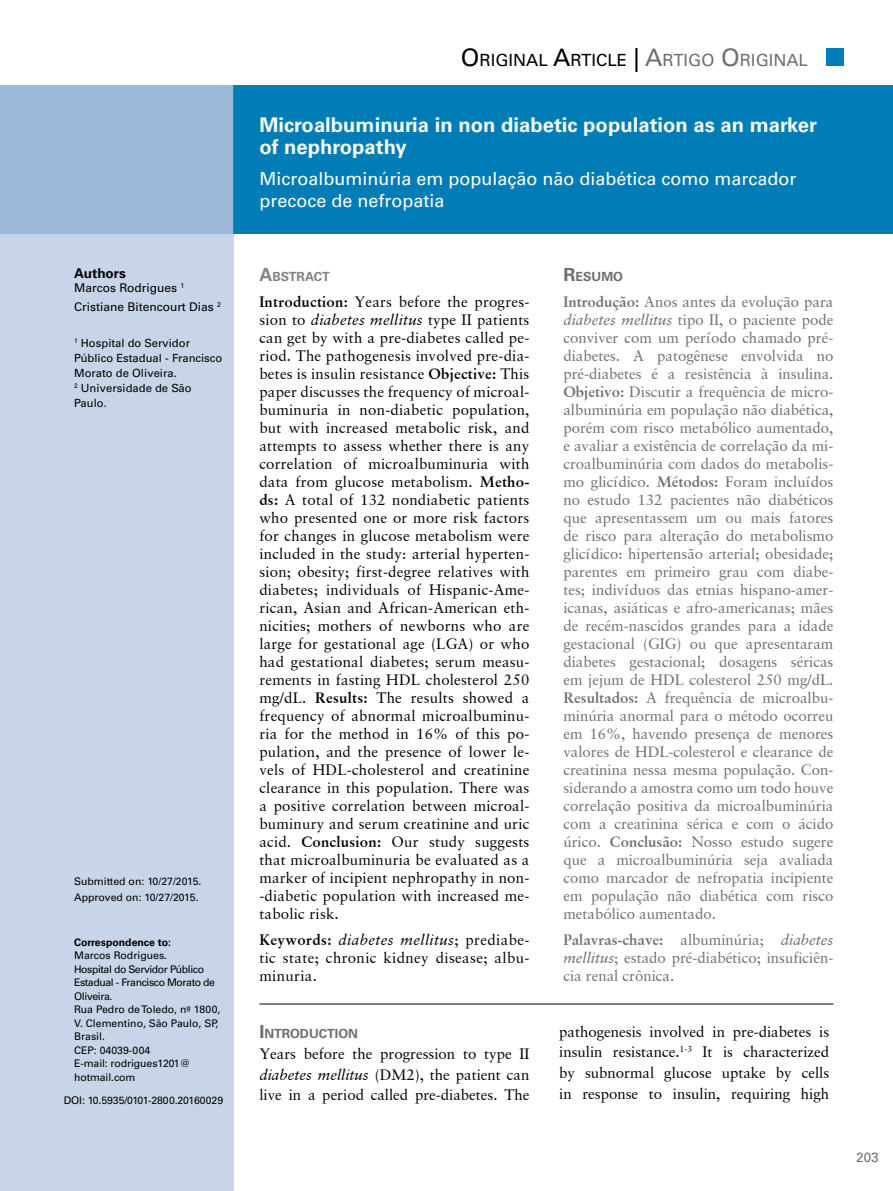
<style>
.page{position:relative;width:893px;height:1191px;background:#fff}
.page>*{position:absolute;margin:0;border:0;box-sizing:border-box;transform-origin:0 0}
.t1{font:700 20.25px/22.5px "Univers LT Std";color:#f7fcfb}
.t2{font:18px/21.6px "Univers LT Std";color:#fff}
.t3{font:16.8px "Univers LT Std";color:#000}
.t4{font:15px/18px "Garamond Retrospective S Si";color:#000;text-align:justify}
.t5{font:15px/18px "Garamond Retrospective S Si";color:#6d6e71;text-align:justify}
.t6{font:13.5px "Univers 65 Bold";color:#000}
.t7{font:13.5px "Univers LT Std";color:#6d6e71}
.t8{font:700 12.6px "Univers LT Std";color:#6d6e71}
.t9{font:700 12.6px "Univers LT Std";color:#808285}
.t10{font:12px/18.6px "Univers LT Std";color:#000}
.t11{font:11.25px/15px "Univers LT Std";color:#000}
.t12{font:10.5px/13.5px "Univers LT Std";letter-spacing:-.01em;color:#000}
.t13{font:700 10.5px "Univers LT Std";color:#000}
.s1{font-family:"Calibri"}
.s2{font-size:24px}
.s3{font-size:24px;color:#6d6e71}
.s4{color:#6d6e71}
.s5{font-size:18px}
.s6{font-weight:700}
.s7{font-style:italic}
</style>
<div class="page">
<div style="left:0;top:234px;width:234px;height:957px;background:#c8d5e8"></div>
<div style="left:234px;top:85px;width:659px;height:149px;background:#007cb7"></div>
<div style="left:0;top:85px;width:234px;height:149px;background:#9cb8d8"></div>
<div style="left:827px;top:48px;width:17px;height:17px;background:#007cb7"></div>
<hr style="left:259px;top:1003px;width:574px;height:1px;background:#000">
<p class="t6" style="left:74px;top:265px;width:53px">Authors</p>
<p class="t10" style="left:74px;top:279px;width:148px">Marcos Rodrigues <sup>1<br></sup>Cristiane Bitencourt Dias <sup>2</sup></p>
<p class="t11" style="left:74px;top:335px;width:150px"><sup>1</sup> Hospital do Servidor<br>Público Estadual - Francisco<br>Morato de Oliveira.<br><sup>2</sup> Universidade de São<br>Paulo.</p>
<p class="t12" style="left:74px;top:873px;width:129px;line-height:15.6px">Submitted on: 10/27/2015.<br>Approved on: 10/27/2015.</p>
<p class="t13" style="left:74px;top:935px;width:99px">Correspondence to:</p>
<p class="t12" style="left:74px;top:948px;width:148px">Marcos Rodrigues.<br>Hospital do Servidor Público<br>Estadual - Francisco Morato de<br>Oliveira.<br>Rua Pedro de Toledo, n<span class="s1">º</span> 1800,<br>V. Clementino, São Paulo, SP,<br>Brasil.<br>CEP: 04039-004<br>E-mail: rodrigues1201@ hotmail.com</p>
<p class="t12" style="left:64px;top:1093px;width:161px">DOI: 10.5935/0101-2800.20160029</p>
<p class="t3" style="left:461px;top:50px;width:349px"><span class="s2">O</span>RIGINAL <span class="s2">A</span>RTICLE <span class="s2">|</span> <span class="s3">A</span><span class="s4">RTIGO</span> <span class="s3">O</span><span class="s4">RIGINAL</span></p>
<h1 class="t1" style="left:259px;top:113px;width:559px">Microalbuminuria in non diabetic population as an marker of nephropathy</h1>
<p class="t2" style="left:259px;top:168px;width:539px">Microalbuminúria em população não diabética como marcador precoce de nefropatia</p>
<p class="t9" style="left:259px;top:269px;width:72px"><span class="s5">A</span>BSTRACT</p>
<p class="t4" style="left:259px;top:293px;width:272px"><span class="s6">Introduction:</span> Years before the progres&shy;sion to <span class="s7">diabetes mellitus</span> type II patients can get by with a pre-diabetes called pe&shy;riod. The pathogenesis involved pre-dia&shy;betes is insulin resistance <span class="s6">Objective:</span> This paper discusses the frequency of microal&shy;buminuria in non-diabetic population, but with increased metabolic risk, and attempts to assess whether there is any correlation of microalbuminuria with data from glucose metabolism. <span class="s6">Metho&shy;ds:</span> A total of 132 nondiabetic patients who presented one or more risk factors for changes in glucose metabolism were included in the study: arterial hyperten&shy;sion; obesity; first-degree relatives with diabetes; individuals of Hispanic-Ame&shy;rican, Asian and African-American eth&shy;nicities; mothers of newborns who are large for gestational age (LGA) or who had gestational diabetes; serum measu&shy;rements in fasting HDL cholesterol 250 mg/dL. <span class="s6">Results:</span> The results showed a frequency of abnormal microalbuminu&shy;ria for the method in 16% of this po&shy;pulation, and the presence of lower le&shy;vels of HDL-cholesterol and creatinine clearance in this population. There was a positive correlation between microal&shy;buminury and serum creatinine and uric acid. <span class="s6">Conclusion:</span> Our study suggests that microalbuminuria be evaluated as a marker of incipient nephropathy in non--diabetic population with increased me&shy;tabolic risk.</p>
<p class="t4" style="left:259px;top:930px;width:272px"><span class="s6">Keywords:</span> <span class="s7">diabetes mellitus</span>; prediabe&shy;tic state; chronic kidney disease; albu&shy;minuria.</p>
<p class="t8" style="left:259px;top:1026px;width:100px"><span class="s5">I</span>NTRODUCTION</p>
<p class="t4" style="left:259px;top:1043px;width:272px;line-height:20.7px">Years before the progression to type II <span class="s7">diabetes mellitus</span> (DM2), the patient can live in a period called pre-diabetes. The</p>
<p class="t8" style="left:563px;top:269px;width:61px"><span class="s5">R</span>ESUMO</p>
<p class="t5" style="left:563px;top:293px;width:272px"><span class="s6">Introdução:</span> Anos antes da evolução para <span class="s7">diabetes mellitus</span> tipo II, o paciente pode conviver com um período chamado pré&shy;diabetes. A patogênese envolvida no pré-diabetes é a resistência à insulina.<br><span class="s6">Objetivo:</span> Discutir a frequência de micro&shy;albuminúria em população não diabética, porém com risco metabólico aumentado, e avaliar a existência de correlação da mi&shy;croalbuminúria com dados do metabolis&shy;mo glicídico. <span class="s6">Métodos:</span> Foram incluídos no estudo 132 pacientes não diabéticos que apresentassem um ou mais fatores de risco para alteração do metabolismo glicídico: hipertensão arterial; obesidade; parentes em primeiro grau com diabe&shy;tes; indivíduos das etnias hispano-amer&shy;icanas, asiáticas e afro-americanas; mães de recém-nascidos grandes para a idade gestacional (GIG) ou que apresentaram diabetes gestacional; dosagens séricas em jejum de HDL colesterol 250 mg/dL.<br><span class="s6">Resultados:</span> A frequência de microalbu&shy;minúria anormal para o método ocorreu em 16%, havendo presença de menores valores de HDL-colesterol e clearance de creatinina nessa mesma população. Con&shy;siderando a amostra como um todo houve correlação positiva da microalbuminúria com a creatinina sérica e com o ácido úrico. <span class="s6">Conclusão:</span> Nosso estudo sugere que a microalbuminúria seja avaliada como marcador de nefropatia incipiente em população não diabética com risco metabólico aumentado.</p>
<p class="t5" style="left:563px;top:930px;width:272px"><span class="s6">Palavras-chave:</span> albuminúria; <span class="s7">diabetes mellitus</span>; estado pré-diabético; insuficiên&shy;cia renal crônica.</p>
<p class="t4" style="left:559px;top:1021px;width:272px;line-height:20.7px">pathogenesis involved in pre-diabetes is insulin resistance.<sup>1-3</sup> It is characterized by subnormal glucose uptake by cells in response to insulin, requiring high</p>
<p class="t7" style="left:856px;top:1149px;width:24px">203</p>
</div>
